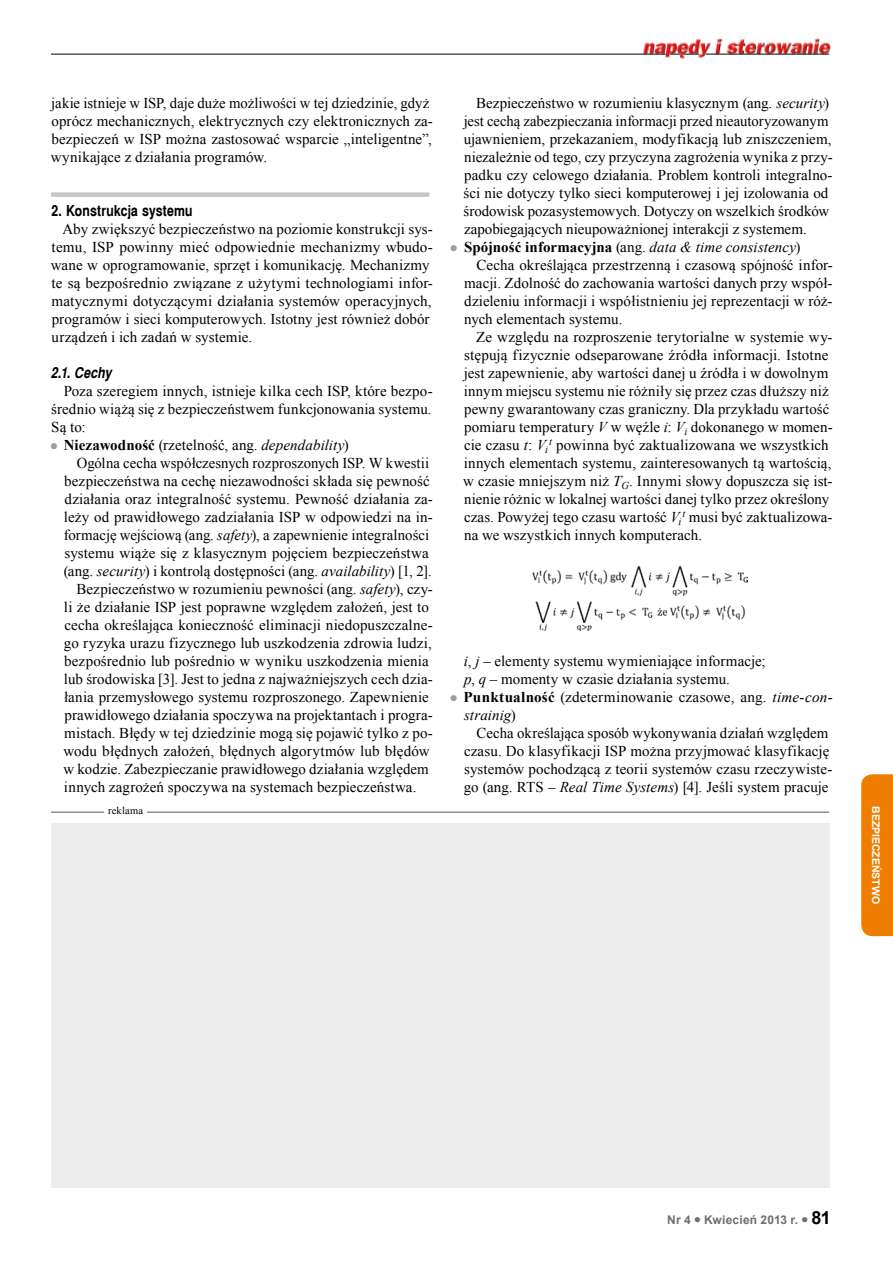
<style>
.page{position:relative;width:893px;height:1263px;background:#fff}
.page>*{position:absolute;margin:0;border:0;box-sizing:border-box;transform-origin:0 0}
.t1{font:15px/18px "Times New Roman";letter-spacing:.005em;color:#000}
.t2{font:700 15px "Switzerland Narrow";letter-spacing:.005em;color:#000}
.t3{font:italic 700 15px "Switzerland Narrow";letter-spacing:.01em;color:#000}
.t4{font:700 12px "Arial";letter-spacing:.015em;color:#706f6f}
.t5{font:700 10.5px "Arial";color:#fff}
.t6{font:10.5px "Times New Roman";letter-spacing:.02em;color:#000}
.s1{font-weight:700}
.s2{font-style:italic}
.s3{font-size:18px;color:#000}
</style>
<div class="page">
<img style="left:641px;top:38px;width:190px;height:21px">
<hr style="left:51px;top:54px;width:614px;height:1px;background:#000">
<svg style="left:670px;top:54px;width:29px;height:1px"></svg>
<hr style="left:706px;top:54px;width:123px;height:1px;background:#000">
<hr style="left:51px;top:812px;width:778px;height:1px;background:#575756">
<div style="left:104px;top:806px;width:43px;height:10px;background:#fff"></div>
<div style="left:861px;top:774px;width:32px;height:162px;background:#ef7d00"></div>
<div style="left:51px;top:192px;width:378px;height:5px;background:#c6c6c6"></div>
<img style="left:532px;top:566px;width:215px;height:64px">
<div style="left:51px;top:824px;width:778px;height:364px;background:#ededed"></div>
<p class="t1" style="left:51px;top:94px;width:384px">jakie istnieje w ISP, daje duże możliwości w tej dziedzinie, gdyż oprócz mechanicznych, elektrycznych czy elektronicznych za&shy;bezpieczeń w ISP można zastosować wsparcie „inteligentne”, wynikające z działania programów.</p>
<p class="t2" style="left:52px;top:202px;width:143px">2. Konstrukcja systemu</p>
<p class="t1" style="left:51px;top:220px;width:384px;text-indent:12px">Aby zwiększyć bezpieczeństwo na poziomie konstrukcji sys&shy;temu, ISP powinny mieć odpowiednie mechanizmy wbudo&shy;wane w oprogramowanie, sprzęt i komunikację. Mechanizmy te są bezpośrednio związane z użytymi technologiami infor&shy;matycznymi dotyczącymi działania systemów operacyjnych, programów i sieci komputerowych. Istotny jest również dobór urządzeń i ich zadań w systemie.</p>
<p class="t3" style="left:51px;top:364px;width:62px">2.1. Cechy</p>
<p class="t1" style="left:64px;top:382px;width:371px">Poza szeregiem innych, istnieje kilka cech ISP, które bezpo-</p>
<p class="t1" style="left:51px;top:400px;width:382px">średnio wiążą się z bezpieczeństwem funkcjonowania systemu.</p>
<p class="t1" style="left:51px;top:418px;width:36px">Są to:</p>
<p class="t1" style="left:64px;top:436px;width:286px"><span class="s1">Niezawodność</span> (rzetelność, ang. <span class="s2">dependability</span>)</p>
<p class="t1" style="left:77px;top:454px;width:354px">Ogólna cecha współczesnych rozproszonych ISP. W kwestii</p>
<p class="t1" style="left:64px;top:472px;width:367px">bezpieczeństwa na cechę niezawodności składa się pewność</p>
<p class="t1" style="left:64px;top:490px;width:370px">działania oraz integralność systemu. Pewność działania za-</p>
<p class="t1" style="left:64px;top:508px;width:370px">leży od prawidłowego zadziałania ISP w odpowiedzi na in-</p>
<p class="t1" style="left:64px;top:526px;width:367px">formację wejściową (ang. <span class="s2">safety</span>), a zapewnienie integralności</p>
<p class="t1" style="left:64px;top:544px;width:366px">systemu wiąże się z klasycznym pojęciem bezpieczeństwa</p>
<p class="t1" style="left:64px;top:562px;width:369px">(ang. <span class="s2">security</span>) i kontrolą dostępności (ang. <span class="s2">availability</span>) [1, 2].</p>
<p class="t1" style="left:77px;top:580px;width:358px">Bezpieczeństwo w rozumieniu pewności (ang. <span class="s2">safety</span>), czy-</p>
<p class="t1" style="left:64px;top:598px;width:366px">li że działanie ISP jest poprawne względem założeń, jest to</p>
<p class="t1" style="left:64px;top:616px;width:370px">cecha określająca konieczność eliminacji niedopuszczalne-</p>
<p class="t1" style="left:64px;top:634px;width:369px">go ryzyka urazu fizycznego lub uszkodzenia zdrowia ludzi,</p>
<p class="t1" style="left:64px;top:652px;width:366px">bezpośrednio lub pośrednio w wyniku uszkodzenia mienia</p>
<p class="t1" style="left:64px;top:670px;width:370px">lub środowiska [3]. Jest to jedna z najważniejszych cech dzia-</p>
<p class="t1" style="left:64px;top:688px;width:366px">łania przemysłowego systemu rozproszonego. Zapewnienie</p>
<p class="t1" style="left:64px;top:706px;width:370px">prawidłowego działania spoczywa na projektantach i progra-</p>
<p class="t1" style="left:64px;top:724px;width:370px">mistach. Błędy w tej dziedzinie mogą się pojawić tylko z po-</p>
<p class="t1" style="left:64px;top:742px;width:368px">wodu błędnych założeń, błędnych algorytmów lub błędów</p>
<p class="t1" style="left:64px;top:760px;width:367px">w kodzie. Zabezpieczanie prawidłowego działania względem</p>
<p class="t1" style="left:64px;top:778px;width:354px">innych zagrożeń spoczywa na systemach bezpieczeństwa.</p>
<p class="t1" style="left:464px;top:94px;width:371px;text-indent:13px">Bezpieczeństwo w rozumieniu klasycznym (ang. <span class="s2">security</span>) jest cechą zabezpieczania informacji przed nieautoryzowanym ujawnieniem, przekazaniem, modyfikacją lub zniszczeniem, niezależnie od tego, czy przyczyna zagrożenia wynika z przy&shy;padku czy celowego działania. Problem kontroli integralno&shy;ści nie dotyczy tylko sieci komputerowej i jej izolowania od środowisk pozasystemowych. Dotyczy on wszelkich środków zapobiegających nieupoważnionej interakcji z systemem.<br><span class="s1">Spójność informacyjna</span> (ang. <span class="s2">data &amp; time consistency</span>)</p>
<p class="t1" style="left:464px;top:256px;width:370px;text-align:justify;text-indent:13px">Cecha określająca przestrzenną i czasową spójność infor&shy;macji. Zdolność do zachowania wartości danych przy współ&shy;dzieleniu informacji i współistnieniu jej reprezentacji w róż&shy;nych elementach systemu.</p>
<p class="t1" style="left:463px;top:328px;width:371px;text-indent:13px">Ze względu na rozproszenie terytorialne w systemie wy&shy;stępują fizycznie odseparowane źródła informacji. Istotne jest zapewnienie, aby wartości danej u źródła i w dowolnym innym miejscu systemu nie różniły się przez czas dłuższy niż pewny gwarantowany czas graniczny. Dla przykładu wartość pomiaru temperatury <span class="s2">V</span> w węźle <span class="s2">i</span>: <span class="s2">V</span><sub>i</sub> dokonanego w momen&shy;cie czasu <span class="s2">t</span>: <span class="s2">V</span><sub>i</sub><sup>t</sup> powinna być zaktualizowana we wszystkich innych elementach systemu, zainteresowanych tą wartością, w czasie mniejszym niż <span class="s2">T</span><sub>G</sub>. Innymi słowy dopuszcza się ist&shy;nienie różnic w lokalnej wartości danej tylko przez określony czas. Powyżej tego czasu wartość <span class="s2">V</span><sub>i</sub><sup>t</sup> musi być zaktualizowa&shy;na we wszystkich innych komputerach.</p>
<p class="t1" style="left:463px;top:652px;width:371px"><span class="s2">i</span>, <span class="s2">j</span> – elementy systemu wymieniające informacje;<br><span class="s2">p</span>, <span class="s2">q</span> – momenty w czasie działania systemu.<br><span class="s1">Punktualność</span> (zdeterminowanie czasowe, ang. <span class="s2">time-con&shy;strainig</span>)</p>
<p class="t1" style="left:464px;top:724px;width:370px;text-align:center">Cecha określająca sposób wykonywania działań względem czasu. Do klasyfikacji ISP można przyjmować klasyfikację systemów pochodzącą z teorii systemów czasu rzeczywiste&shy;go (ang. RTS – <span class="s2">Real Time Systems</span>) [4]. Jeśli system pracuje</p>
<p class="t6" style="left:108px;top:803px;width:37px">reklama</p>
<p class="t5" style="left:883px;top:806px;width:100px;rotate:90deg">BEZPIECZEŃSTWO</p>
<p class="t4" style="left:667px;top:1212px;width:165px">Nr 4 ● Kwiecień 2013 r. ● <span class="s3">81</span></p>
</div>
